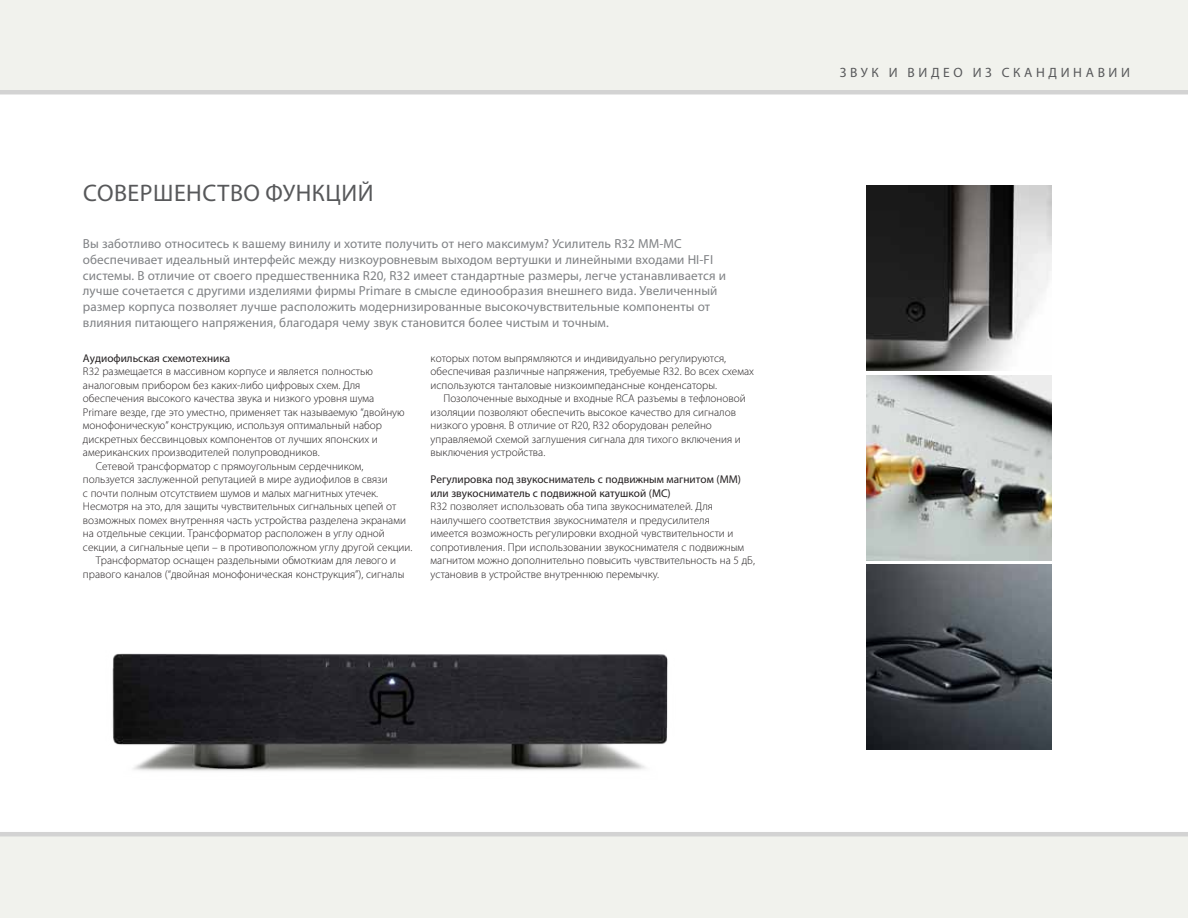
<style>
.page{position:relative;width:1188px;height:918px;background:#fff}
.page>*{position:absolute;margin:0;border:0;box-sizing:border-box;transform-origin:0 0}
.t1{font:24px "Myriad Pro";letter-spacing:.02em;color:#57585a}
.t2{font:13.5px "Myriad Pro";letter-spacing:.27em;color:#57585a}
.t3{font:13.2px/15.8px "Myriad Pro";letter-spacing:.005em;color:#808285}
.t4{font:300 11.25px/13.5px "Myriad Pro";color:#231f20}
.t5{font:11.25px/13.5px "Myriad Pro";color:#231f20}
</style>
<div class="page">
<img style="left:867px;top:186px;width:185px;height:185px">
<img style="left:867px;top:375px;width:185px;height:185px">
<img style="left:867px;top:565px;width:185px;height:185px">
<div style="left:0;top:0;width:1188px;height:94px;background:#f1f2ed"></div>
<div style="left:0;top:832px;width:1188px;height:86px;background:#f1f2ed"></div>
<img style="left:112px;top:653px;width:556px;height:118px">
<h1 class="t1" style="left:83px;top:178px;width:292px">СОВЕРШЕНСТВО ФУНКЦИЙ</h1>
<p class="t3" style="left:83px;top:236px;width:645px">Вы заботливо относитесь к вашему винилу и хотите получить от него максимум? Усилитель R32 MM-MC обеспечивает идеальный интерфейс между низкоуровневым выходом вертушки и линейными входами HI-FI системы. В отличие от своего предшественника R20, R32 имеет стандартные размеры, легче устанавливается и лучше сочетается с другими изделиями фирмы Primare в смысле единообразия внешнего вида. Увеличенный размер корпуса позволяет лучше расположить модернизированные высокочувствительные компоненты от влияния питающего напряжения, благодаря чему звук становится более чистым и точным.</p>
<p class="t5" style="left:83px;top:351px;width:149px">Аудиофильская схемотехника</p>
<p class="t4" style="left:83px;top:365px;width:291px">R32 размещается в массивном корпусе и является полностью</p>
<p class="t4" style="left:83px;top:378px;width:279px">аналоговым прибором без каких-либо цифровых схем. Для</p>
<p class="t4" style="left:83px;top:392px;width:293px">обеспечения высокого качества звука и низкого уровня шума</p>
<p class="t4" style="left:83px;top:405px;width:323px">Primare везде, где это уместно, применяет так называемую “двойную</p>
<p class="t4" style="left:83px;top:419px;width:301px">монофоническую” конструкцию, используя оптимальный набор</p>
<p class="t4" style="left:83px;top:432px;width:296px">дискретных бессвинцовых компонентов от лучших японских и</p>
<p class="t4" style="left:83px;top:446px;width:238px">американских производителей полупроводников.</p>
<p class="t4" style="left:96px;top:459px;width:269px">Сетевой трансформатор с прямоугольным сердечником,</p>
<p class="t4" style="left:83px;top:473px;width:306px">пользуется заслуженной репутацией в мире аудиофилов в связи</p>
<p class="t4" style="left:83px;top:486px;width:297px">с почти полным отсутствием шумов и малых магнитных утечек.</p>
<p class="t4" style="left:83px;top:500px;width:315px">Несмотря на это, для защиты чувствительных сигнальных цепей от</p>
<p class="t4" style="left:83px;top:513px;width:324px">возможных помех внутренняя часть устройства разделена экранами</p>
<p class="t4" style="left:83px;top:527px;width:303px">на отдельные секции. Трансформатор расположен в углу одной</p>
<p class="t4" style="left:83px;top:540px;width:331px">секции, а сигнальные цепи – в противоположном углу другой секции.</p>
<p class="t4" style="left:96px;top:554px;width:302px">Трансформатор оснащен раздельными обмоткиам для левого и</p>
<p class="t4" style="left:83px;top:567px;width:323px">правого каналов (“двойная монофоническая конструкция”), сигналы</p>
<p class="t4" style="left:431px;top:351px;width:325px">которых потом выпрямляются и индивидуально регулируются, обеспечивая различные напряжения, требуемые R32. Во всех схемах используются танталовые низкоимпедансные конденсаторы.</p>
<p class="t4" style="left:431px;top:392px;width:317px;text-indent:13px">Позолоченные выходные и входные RCA разъемы в тефлоновой изоляции позволяют обеспечить высокое качество для сигналов низкого уровня. В отличие от R20, R32 оборудован релейно управляемой схемой заглушения сигнала для тихого включения и выключения устройства.</p>
<p class="t5" style="left:431px;top:473px;width:312px">Регулировка под звукосниматель с подвижным магнитом (ММ) или звукосниматель с подвижной катушкой (МС)</p>
<p class="t4" style="left:431px;top:500px;width:326px">R32 позволяет использовать оба типа звукоснимателей. Для наилучшего соответствия звукоснимателя и предусилителя<br>имеется возможность регулировки входной чувствительности и сопротивления. При использовании звукоснимателя с подвижным магнитом можно дополнительно повысить чувствительность на 5 дБ, установив в устройстве внутреннюю перемычку.</p>
<p class="t2" style="left:840px;top:64px;width:292px">ЗВУК И ВИДЕО ИЗ СКАНДИНАВИИ</p>
</div>
